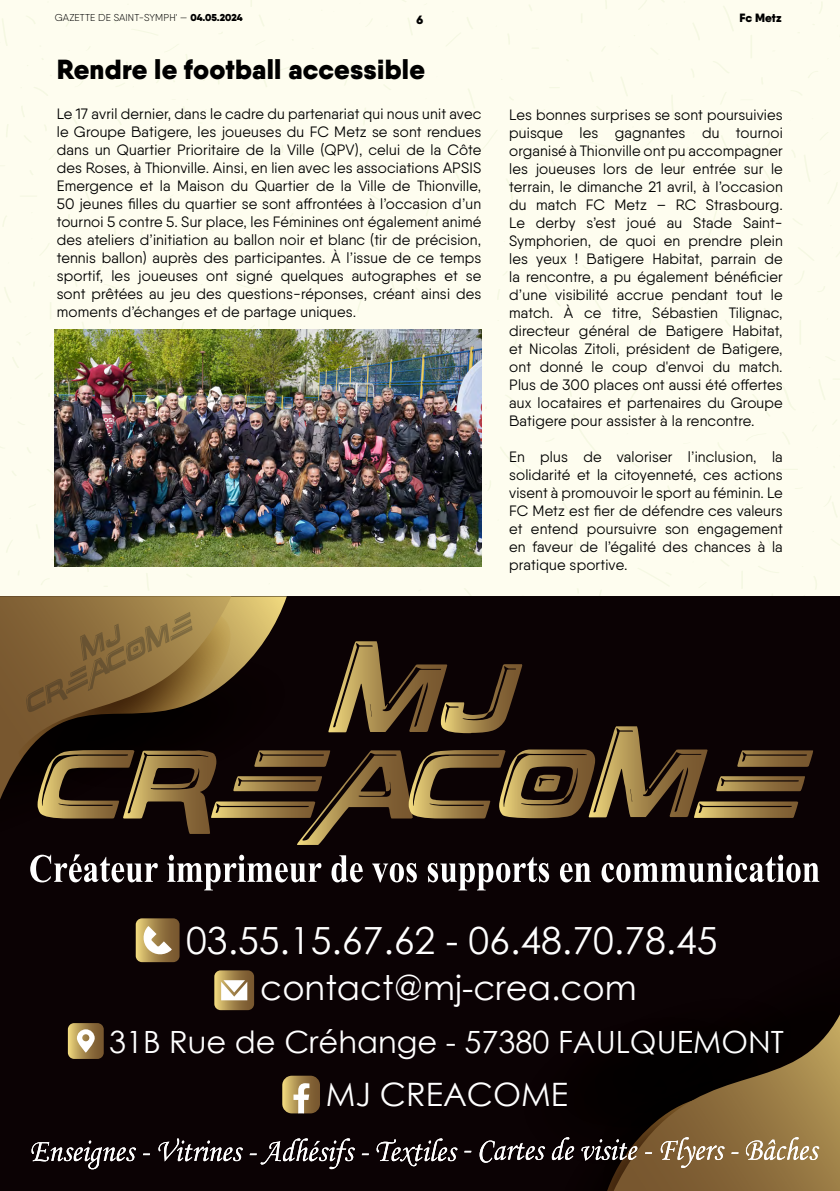
<style>
.page{position:relative;width:840px;height:1191px;background:#fff}
.page>*{position:absolute;margin:0;border:0;box-sizing:border-box;transform-origin:0 0}
.t1{font:37.4px "Century Gothic";color:#fff}
.t2{font:34px "Century Gothic";color:#fff}
.t3{font:32.2px "Century Gothic";color:#fff}
.t4{font:30.6px "Century Gothic";color:#fff}
.t5{font:900 27.6px "Qanelas";letter-spacing:.01em;color:#000}
.t6{font:15px/18px "Qanelas";letter-spacing:.01em;color:#000;text-align:justify}
.t7{font:900 12px "Qanelas";color:#000}
.t8{font:300 10px "Qanelas";letter-spacing:.01em;color:#000}
.s1{font-weight:900}
</style>
<div class="page">
<div style="left:0;top:0;width:839px;height:595px;background:#fefdef"></div>
<svg style="left:133px;top:29px;width:23px;height:6px"></svg>
<svg style="left:345px;top:64px;width:7px;height:20px"></svg>
<svg style="left:109px;top:113px;width:12px;height:12px"></svg>
<svg style="left:114px;top:222px;width:1px;height:21px"></svg>
<svg style="left:174px;top:258px;width:10px;height:12px"></svg>
<svg style="left:370px;top:194px;width:15px;height:9px"></svg>
<svg style="left:363px;top:108px;width:3px;height:17px"></svg>
<svg style="left:693px;top:23px;width:6px;height:16px"></svg>
<svg style="left:258px;top:69px;width:9px;height:18px"></svg>
<svg style="left:540px;top:235px;width:6px;height:14px"></svg>
<svg style="left:506px;top:179px;width:7px;height:32px"></svg>
<svg style="left:547px;top:152px;width:8px;height:14px"></svg>
<svg style="left:621px;top:77px;width:7px;height:19px"></svg>
<svg style="left:828px;top:183px;width:9px;height:20px"></svg>
<svg style="left:799px;top:248px;width:15px;height:13px"></svg>
<svg style="left:728px;top:245px;width:8px;height:16px"></svg>
<svg style="left:804px;top:155px;width:6px;height:27px"></svg>
<svg style="left:706px;top:201px;width:14px;height:42px"></svg>
<svg style="left:468px;top:89px;width:7px;height:19px"></svg>
<svg style="left:678px;top:148px;width:10px;height:27px"></svg>
<svg style="left:672px;top:95px;width:3px;height:24px"></svg>
<svg style="left:455px;top:171px;width:6px;height:12px"></svg>
<svg style="left:78px;top:249px;width:5px;height:13px"></svg>
<svg style="left:6px;top:124px;width:2px;height:13px"></svg>
<svg style="left:34px;top:87px;width:14px;height:9px"></svg>
<svg style="left:408px;top:18px;width:5px;height:17px"></svg>
<svg style="left:446px;top:17px;width:27px;height:29px"></svg>
<svg style="left:723px;top:6px;width:10px;height:25px"></svg>
<svg style="left:105px;top:284px;width:18px;height:11px"></svg>
<svg style="left:4px;top:287px;width:7px;height:15px"></svg>
<svg style="left:50px;top:302px;width:1px;height:17px"></svg>
<svg style="left:47px;top:469px;width:8px;height:19px"></svg>
<svg style="left:303px;top:566px;width:23px;height:3px"></svg>
<svg style="left:266px;top:308px;width:3px;height:18px"></svg>
<svg style="left:357px;top:294px;width:8px;height:17px"></svg>
<svg style="left:389px;top:275px;width:8px;height:25px"></svg>
<svg style="left:563px;top:502px;width:12px;height:39px"></svg>
<svg style="left:506px;top:395px;width:11px;height:9px"></svg>
<svg style="left:543px;top:319px;width:30px;height:35px"></svg>
<svg style="left:589px;top:286px;width:13px;height:25px"></svg>
<svg style="left:647px;top:302px;width:9px;height:34px"></svg>
<svg style="left:753px;top:394px;width:17px;height:22px"></svg>
<svg style="left:779px;top:469px;width:19px;height:1px"></svg>
<svg style="left:628px;top:390px;width:9px;height:15px"></svg>
<svg style="left:568px;top:382px;width:4px;height:14px"></svg>
<svg style="left:622px;top:452px;width:17px;height:15px"></svg>
<svg style="left:825px;top:496px;width:12px;height:21px"></svg>
<svg style="left:814px;top:576px;width:3px;height:13px"></svg>
<svg style="left:754px;top:334px;width:4px;height:19px"></svg>
<svg style="left:545px;top:284px;width:15px;height:22px"></svg>
<svg style="left:500px;top:447px;width:36px;height:33px"></svg>
<svg style="left:779px;top:384px;width:16px;height:26px"></svg>
<svg style="left:36px;top:525px;width:4px;height:13px"></svg>
<svg style="left:709px;top:377px;width:2px;height:13px"></svg>
<svg style="left:782px;top:432px;width:8px;height:12px"></svg>
<svg style="left:766px;top:534px;width:6px;height:15px"></svg>
<svg style="left:84px;top:187px;width:6px;height:13px"></svg>
<svg style="left:74px;top:275px;width:3px;height:11px"></svg>
<svg style="left:12px;top:357px;width:7px;height:11px"></svg>
<svg style="left:146px;top:573px;width:3px;height:17px"></svg>
<svg style="left:758px;top:566px;width:20px;height:7px"></svg>
<svg style="left:787px;top:595px;width:18px;height:1px"></svg>
<svg style="left:638px;top:568px;width:33px;height:18px"></svg>
<svg style="left:819px;top:380px;width:6px;height:20px"></svg>
<svg style="left:747px;top:139px;width:33px;height:58px"></svg>
<svg style="left:721px;top:136px;width:9px;height:19px"></svg>
<svg style="left:713px;top:61px;width:16px;height:12px"></svg>
<svg style="left:819px;top:2px;width:3px;height:12px"></svg>
<svg style="left:259px;top:15px;width:5px;height:11px"></svg>
<svg style="left:204px;top:65px;width:15px;height:19px"></svg>
<svg style="left:166px;top:45px;width:21px;height:16px"></svg>
<svg style="left:21px;top:106px;width:4px;height:11px"></svg>
<svg style="left:2px;top:19px;width:5px;height:27px"></svg>
<svg style="left:573px;top:415px;width:26px;height:40px"></svg>
<svg style="left:718px;top:443px;width:14px;height:12px"></svg>
<svg style="left:587px;top:142px;width:20px;height:5px"></svg>
<svg style="left:597px;top:106px;width:13px;height:10px"></svg>
<svg style="left:144px;top:187px;width:26px;height:24px"></svg>
<svg style="left:237px;top:271px;width:29px;height:20px"></svg>
<svg style="left:134px;top:295px;width:5px;height:18px"></svg>
<div style="left:0;top:596px;width:839px;height:595px;background:#0b0204"></div>
<div style="left:0;top:799px;width:242px;height:62px;background:#0b0204"></div>
<svg style="left:0;top:596px;width:286px;height:203px"></svg>
<svg style="left:0;top:596px;width:231px;height:187px"></svg>
<div style="left:603px;top:940px;width:236px;height:58px;background:#0b0204"></div>
<svg style="left:30px;top:854px;width:94px;height:28px"></svg>
<svg style="left:126px;top:863px;width:32px;height:19px"></svg>
<svg style="left:167px;top:854px;width:139px;height:36px"></svg>
<svg style="left:308px;top:863px;width:13px;height:19px"></svg>
<svg style="left:331px;top:855px;width:31px;height:27px"></svg>
<svg style="left:372px;top:863px;width:44px;height:19px"></svg>
<svg style="left:427px;top:857px;width:122px;height:33px"></svg>
<svg style="left:559px;top:863px;width:31px;height:19px"></svg>
<svg style="left:601px;top:863px;width:103px;height:19px"></svg>
<svg style="left:706px;top:854px;width:112px;height:28px"></svg>
<svg style="left:328px;top:641px;width:194px;height:92px"></svg>
<svg style="left:123px;top:750px;width:174px;height:84px"></svg>
<svg style="left:297px;top:750px;width:208px;height:95px"></svg>
<svg style="left:499px;top:726px;width:208px;height:92px"></svg>
<svg style="left:693px;top:750px;width:119px;height:68px"></svg>
<svg style="left:18px;top:609px;width:266px;height:209px"></svg>
<svg style="left:106px;top:612px;width:86px;height:59px"></svg>
<svg style="left:136px;top:918px;width:43px;height:44px"></svg>
<svg style="left:214px;top:970px;width:40px;height:40px"></svg>
<svg style="left:68px;top:1023px;width:36px;height:36px"></svg>
<svg style="left:282px;top:1075px;width:38px;height:38px"></svg>
<svg style="left:31px;top:1140px;width:95px;height:29px"></svg>
<svg style="left:126px;top:1147px;width:10px;height:14px"></svg>
<svg style="left:143px;top:1153px;width:7px;height:2px"></svg>
<svg style="left:158px;top:1138px;width:84px;height:23px"></svg>
<svg style="left:249px;top:1138px;width:105px;height:31px"></svg>
<svg style="left:361px;top:1153px;width:8px;height:2px"></svg>
<svg style="left:376px;top:1138px;width:81px;height:28px"></svg>
<svg style="left:479px;top:998px;width:360px;height:193px"></svg>
<svg style="left:628px;top:1146px;width:9px;height:14px"></svg>
<svg style="left:660px;top:1137px;width:64px;height:31px"></svg>
<svg style="left:745px;top:1137px;width:73px;height:23px"></svg>
<svg style="left:464px;top:1150px;width:7px;height:2px"></svg>
<img style="left:55px;top:329px;width:426px;height:237px">
<p class="t8" style="left:55px;top:11px;width:189px">GAZETTE DE SAINT-SYMPH' — <span class="s1">04.05.2024</span></p>
<p class="t7" style="left:416px;top:12px;width:8px">6</p>
<p class="t7" style="left:739px;top:10px;width:43px">Fc Metz</p>
<h3 class="t5" style="left:57px;top:51px;width:370px">Rendre le football accessible</h3>
<p class="t6" style="left:57px;top:104px;width:426px">Le 17 avril dernier, dans le cadre du partenariat qui nous unit avec le Groupe Batigere, les joueuses du FC Metz se sont rendues dans un Quartier Prioritaire de la Ville (QPV), celui de la Côte des Roses, à Thionville. Ainsi, en lien avec les associations APSIS Emergence et la Maison du Quartier de la Ville de Thionville, 50 jeunes filles du quartier se sont affrontées à l’occasion d’un tournoi 5 contre 5. Sur place, les Féminines ont également animé des ateliers d’initiation au ballon noir et blanc (tir de précision, tennis ballon) auprès des participantes. À l’issue de ce temps sportif, les joueuses ont signé quelques autographes et se sont prêtées au jeu des questions-réponses, créant ainsi des moments d’échanges et de partage uniques.</p>
<p class="t6" style="left:509px;top:106px;width:275px">Les bonnes surprises se sont poursuivies puisque les gagnantes du tournoi organisé à Thionville ont pu accompagner les joueuses lors de leur entrée sur le terrain, le dimanche 21 avril, à l’occasion du match FC Metz – RC Strasbourg.<br>Le derby s’est joué au Stade Saint-Symphorien, de quoi en prendre plein les yeux ! Batigere Habitat, parrain de la rencontre, a pu également bénéficier d’une visibilité accrue pendant tout le match. À ce titre, Sébastien Tilignac, directeur général de Batigere Habitat, et Nicolas Zitoli, président de Batigere, ont donné le coup d'envoi du match.<br>Plus de 300 places ont aussi été offertes aux locataires et partenaires du Groupe Batigere pour assister à la rencontre.</p>
<p class="t6" style="left:509px;top:448px;width:275px">En plus de valoriser l’inclusion, la solidarité et la citoyenneté, ces actions visent à promouvoir le sport au féminin. Le FC Metz est fier de défendre ces valeurs et entend poursuivre son engagement en faveur de l’égalité des chances à la pratique sportive.</p>
<h1 class="t1" style="left:186px;top:914px;width:532px">03.55.15.67.62 - 06.48.70.78.45</h1>
<h2 class="t2" style="left:260px;top:964px;width:377px">contact@mj-crea.com</h2>
<h3 class="t4" style="left:109px;top:1020px;width:675px">31B Rue de Créhange - 57380 FAULQUEMONT</h3>
<h3 class="t3" style="left:325px;top:1071px;width:244px">MJ CREACOME</h3>
</div>
